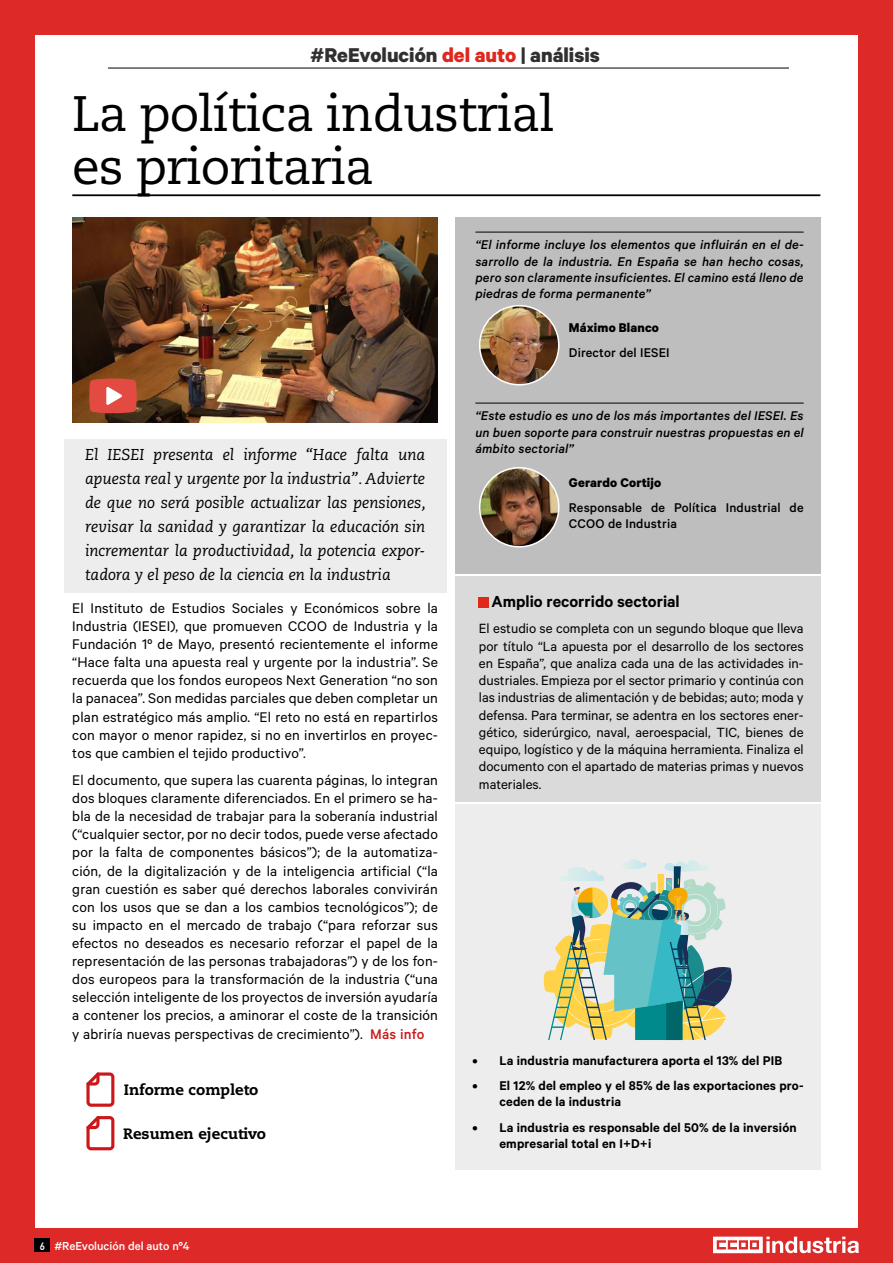
<style>
.page{position:relative;width:893px;height:1263px;background:#fff}
.page>*{position:absolute;margin:0;border:0;box-sizing:border-box;transform-origin:0 0}
.t1{font:49.8px/53.4px "Caecilia LT Pro 55 Roman";letter-spacing:-.02em;color:#000}
.t2{font:700 22.5px "Calibre";color:#303030}
.t3{font:600 18px "Calibre";color:#000}
.t4{font:15.75px/18.1px "Calibre";letter-spacing:.01em;color:#000;text-align:justify}
.t5{font:italic 15.75px/24px "Caecilia LT Pro 56";color:#000;text-align:justify}
.t6{font:15px/17.2px "Calibre";color:#000;text-align:justify}
.t7{font:800 15px "Caecilia LT Pro 85";color:#000}
.t8{font:italic 500 14.25px/16.4px "Calibre";letter-spacing:.01em;color:#000;text-align:justify}
.t9{font:600 14.25px/16.4px "Calibre";letter-spacing:.01em;color:#000}
.t10{font:500 14.25px/16.4px "Calibre";letter-spacing:.01em;color:#000}
.t11{font:700 14.25px "Calibre";letter-spacing:.01em;color:#000}
.t12{font:500 13.05px "Calibre";color:#fff}
.s1{color:#df271c}
.s2{font-weight:500;color:#cd1719}
.s3{font-family:"DIN Alternate";font-weight:700;font-size:10.5px}
</style>
<div class="page">
<div style="left:0;top:0;width:893px;height:34px;background:#de2929"></div>
<div style="left:0;top:1229px;width:893px;height:34px;background:#de2929"></div>
<div style="left:0;top:0;width:34px;height:1229px;background:#de2929"></div>
<div style="left:859px;top:0;width:34px;height:1229px;background:#de2929"></div>
<hr style="left:108px;top:68px;width:681px;height:1px;background:#000">
<div style="left:34px;top:1239px;width:16px;height:13px;background:#000"></div>
<svg style="left:713px;top:1236px;width:146px;height:17px"></svg>
<div style="left:64px;top:439px;width:382px;height:153px;background:#ededed"></div>
<img style="left:72px;top:218px;width:365px;height:205px">
<svg style="left:89px;top:378px;width:48px;height:36px"></svg>
<svg style="left:86px;top:1072px;width:28px;height:35px"></svg>
<svg style="left:86px;top:1116px;width:28px;height:34px"></svg>
<div style="left:455px;top:217px;width:366px;height:356px;background:#bebebe"></div>
<div style="left:455px;top:576px;width:365px;height:225px;background:#dadada"></div>
<div style="left:455px;top:805px;width:366px;height:365px;background:#ededed"></div>
<hr style="left:475px;top:232px;width:329px;height:1px;background:#000">
<hr style="left:475px;top:403px;width:329px;height:1px;background:#000">
<img style="left:480px;top:306px;width:79px;height:79px;border-radius:40px">
<div style="left:479px;top:305px;width:80px;height:81px;border:2px solid #fff;border-radius:50%"></div>
<img style="left:480px;top:468px;width:79px;height:79px;border-radius:40px">
<div style="left:479px;top:467px;width:80px;height:81px;border:2px solid #fff;border-radius:50%"></div>
<div style="left:479px;top:597px;width:10px;height:10px;background:#df271c"></div>
<svg style="left:543px;top:859px;width:189px;height:182px"></svg>
<hr style="left:72px;top:194px;width:748px;height:2px;background:#000">
<h2 class="t2" style="left:310px;top:42px;width:291px">#ReEvolución <span class="s1">del auto</span> | análisis</h2>
<h1 class="t1" style="left:72px;top:86px;width:484px">La política industrial es prioritaria</h1>
<p class="t5" style="left:85px;top:442px;width:342px">El IESEI presenta el informe “Hace falta una apuesta real y urgente por la industria”. Advierte de que no será posible actualizar las pensiones, revisar la sanidad y garantizar la educación sin incrementar la productividad, la potencia expor&shy;tadora y el peso de la ciencia en la industria</p>
<p class="t4" style="left:72px;top:598px;width:367px">El Instituto de Estudios Sociales y Económicos sobre la Industria (IESEI), que promueven CCOO de Industria y la Fundación 1º de Mayo, presentó recientemente el informe “Hace falta una apuesta real y urgente por la industria”. Se recuerda que los fondos europeos Next Generation “no son la panacea”. Son medidas parciales que deben completar un plan estratégico más amplio. “El reto no está en repartirlos con mayor o menor rapidez, si no en invertirlos en proyec&shy;tos que cambien el tejido productivo”.</p>
<p class="t4" style="left:72px;top:770px;width:367px">El documento, que supera las cuarenta páginas, lo integran dos bloques claramente diferenciados. En el primero se ha&shy;bla de la necesidad de trabajar para la soberanía industrial (“cualquier sector, por no decir todos, puede verse afectado por la falta de componentes básicos”); de la automatiza&shy;ción, de la digitalización y de la inteligencia artificial (“la gran cuestión es saber qué derechos laborales convivirán con los usos que se dan a los cambios tecnológicos”); de su impacto en el mercado de trabajo (“para reforzar sus efectos no deseados es necesario reforzar el papel de la representación de las personas trabajadoras”) y de los fon&shy;dos europeos para la transformación de la industria (“una selección inteligente de los proyectos de inversión ayudaría a contener los precios, a aminorar el coste de la transición y abriría nuevas perspectivas de crecimiento”). <span class="s2">Más info</span></p>
<p class="t7" style="left:124px;top:1080px;width:136px">Informe completo</p>
<p class="t7" style="left:123px;top:1123px;width:144px">Resumen ejecutivo</p>
<p class="t8" style="left:475px;top:236px;width:330px">“El informe incluye los elementos que influirán en el de&shy;sarrollo de la industria. En España se han hecho cosas, pero son claramente insuficientes. El camino está lleno de piedras de forma permanente”</p>
<p class="t11" style="left:569px;top:319px;width:92px">Máximo Blanco</p>
<p class="t10" style="left:569px;top:344px;width:102px">Director del IESEI</p>
<p class="t8" style="left:475px;top:407px;width:330px">“Este estudio es uno de los más importantes del IESEI. Es un buen soporte para construir nuestras propuestas en el ámbito sectorial”</p>
<p class="t11" style="left:569px;top:473px;width:94px">Gerardo Cortijo</p>
<p class="t10" style="left:569px;top:499px;width:236px">Responsable de Política Industrial de<br>CCOO de Industria</p>
<p class="t3" style="left:492px;top:591px;width:190px">Amplio recorrido sectorial</p>
<p class="t6" style="left:479px;top:620px;width:326px">El estudio se completa con un segundo bloque que lleva por título “La apuesta por el desarrollo de los sectores en España”, que analiza cada una de las actividades in&shy;dustriales. Empieza por el sector primario y continúa con las industrias de alimentación y de bebidas; auto; moda y defensa. Para terminar, se adentra en los sectores ener&shy;gético, siderúrgico, naval, aeroespacial, TIC, bienes de equipo, logístico y de la máquina herramienta. Finaliza el documento con el apartado de materias primas y nuevos materiales.</p>
<p class="t9" style="left:472px;top:1051px;width:311px">• La industria manufacturera aporta el 13% del PIB</p>
<p class="t9" style="left:499px;top:1077px;width:306px;text-indent:-27px">• El 12% del empleo y el 85% de las exportaciones pro&shy;ceden de la industria</p>
<p class="t9" style="left:499px;top:1119px;width:299px;text-indent:-27px">• La industria es responsable del 50% de la inversión empresarial total en I+D+i</p>
<p class="t12" style="left:40px;top:1238px;width:151px"><span class="s3">6</span> #ReEvolución del auto nº4</p>
</div>
